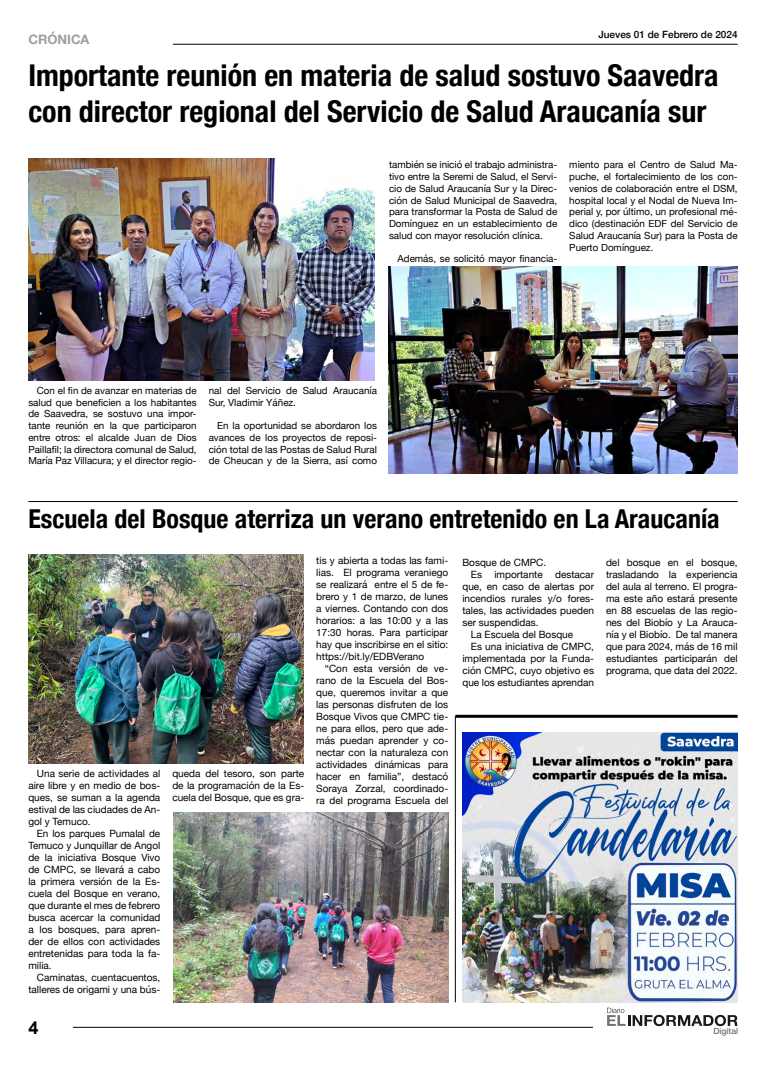
<style>
.page{position:relative;width:766px;height:1078px;background:#fff}
.page>*{position:absolute;margin:0;border:0;box-sizing:border-box;transform-origin:0 0}
.t1{font:700 condensed 30px/36px "Helvetica Neue";color:#000}
.t2{font:700 condensed 26px "Helvetica Neue";color:#000}
.t3{font:700 18px "Arial";color:#000}
.t4{font:700 13px "Helvetica Neue";color:#9d9d9c}
.t5{font:10px/12px "Helvetica Neue";color:#000;text-align:justify}
.t6{font:500 10px "Helvetica Neue";color:#000}
.t7{font:9.8px/11.8px "Helvetica Neue";color:#000;text-align:justify}
.t8{font:500 8.5px "Helvetica Neue";color:#717170}
</style>
<div class="page">
<hr style="left:173px;top:44px;width:564px;height:1px;background:#000">
<hr style="left:73px;top:1026px;width:519px;height:1px;background:#000">
<svg style="left:607px;top:1007px;width:130px;height:18px"></svg>
<hr style="left:28px;top:501px;width:709px;height:1px;background:#000">
<img style="left:462px;top:732px;width:275px;height:270px">
<img style="left:28px;top:159px;width:346px;height:221px">
<img style="left:388px;top:266px;width:349px;height:207px">
<img style="left:28px;top:554px;width:275px;height:209px">
<img style="left:173px;top:812px;width:275px;height:190px">
<hr style="left:455px;top:714px;width:282px;height:3px;background:#000">
<hr style="left:455px;top:716px;width:1px;height:286px;background:#000">
<h3 class="t4" style="left:28px;top:29px;width:63px">CRÓNICA</h3>
<p class="t6" style="left:598px;top:27px;width:140px">Jueves 01 de Febrero de 2024</p>
<h1 class="t1" style="left:28px;top:55px;width:691px">Importante reunión en materia de salud sostuvo Saavedra con director regional del Servicio de Salud Araucanía sur</h1>
<p class="t7" style="left:389px;top:159px;width:170px">también se inició el trabajo administra&shy;tivo entre la Seremi de Salud, el Servi&shy;cio de Salud Araucanía Sur y la Direc&shy;ción de Salud Municipal de Saavedra, para transformar la Posta de Salud de Domínguez en un establecimiento de salud con mayor resolución clínica.</p>
<p class="t7" style="left:397px;top:253px;width:161px">Además, se solicitó mayor financia-</p>
<p class="t7" style="left:569px;top:159px;width:170px">miento para el Centro de Salud Ma&shy;puche, el fortalecimiento de los con&shy;venios de colaboración entre el DSM, hospital local y el Nodal de Nueva Im&shy;perial y, por último, un profesional mé&shy;dico (destinación EDF del Servicio de Salud Araucanía Sur) para la Posta de Puerto Domínguez.</p>
<p class="t7" style="left:28px;top:385px;width:170px;text-indent:9px">Con el fin de avanzar en materias de salud que beneficien a los habitantes de Saavedra, se sostuvo una impor&shy;tante reunión en la que participaron entre otros: el alcalde Juan de Dios Paillafil; la directora comunal de Salud, María Paz Villacura; y el director regio-</p>
<p class="t7" style="left:209px;top:385px;width:170px">nal del Servicio de Salud Araucanía<br>Sur, Vladimir Yáñez.</p>
<p class="t7" style="left:209px;top:420px;width:170px;text-indent:9px">En la oportunidad se abordaron los avances de los proyectos de reposi&shy;ción total de las Postas de Salud Rural de Cheucan y de la Sierra, así como</p>
<h2 class="t2" style="left:28px;top:497px;width:692px">Escuela del Bosque aterriza un verano entretenido en La Araucanía</h2>
<p class="t5" style="left:28px;top:767px;width:133px;text-indent:8px">Una serie de actividades al aire libre y en medio de bos&shy;ques, se suman a la agenda estival de las ciudades de An&shy;gol y Temuco.</p>
<p class="t5" style="left:28px;top:827px;width:133px;text-indent:8px">En los parques Pumalal de Temuco y Junquillar de Angol de la iniciativa Bosque Vivo de CMPC, se llevará a cabo la primera versión de la Es&shy;cuela del Bosque en verano, que durante el mes de febrero busca acercar la comunidad a los bosques, para apren&shy;der de ellos con actividades entretenidas para toda la fa&shy;milia.</p>
<p class="t5" style="left:28px;top:971px;width:133px;text-align:right">Caminatas, cuentacuentos, talleres de origami y una bús-</p>
<p class="t5" style="left:172px;top:767px;width:133px">queda del tesoro, son parte de la programación de la Es&shy;cuela del Bosque, que es gra-</p>
<p class="t5" style="left:316px;top:555px;width:133px">tis y abierta a todas las fami&shy;lias. El programa veraniego se realizará entre el 5 de fe&shy;brero y 1 de marzo, de lunes a viernes. Contando con dos horarios: a las 10:00 y a las 17:30 horas. Para participar hay que inscribirse en el sitio: https://bit.ly/EDBVerano</p>
<p class="t5" style="left:316px;top:663px;width:133px;text-indent:8px">“Con esta versión de ve&shy;rano de la Escuela del Bos&shy;que, queremos invitar a que las personas disfruten de los Bosque Vivos que CMPC tie&shy;ne para ellos, pero que ade&shy;más puedan aprender y co&shy;nectar con la naturaleza con actividades dinámicas para hacer en familia”, destacó Soraya Zorzal, coordinado&shy;ra del programa Escuela del</p>
<p class="t5" style="left:462px;top:556px;width:85px">Bosque de CMPC.</p>
<p class="t5" style="left:471px;top:568px;width:124px">Es importante destacar</p>
<p class="t5" style="left:462px;top:580px;width:133px">que, en caso de alertas por</p>
<p class="t5" style="left:462px;top:592px;width:133px">incendios rurales y/o fores-</p>
<p class="t5" style="left:462px;top:604px;width:133px">tales, las actividades pueden</p>
<p class="t5" style="left:462px;top:616px;width:78px">ser suspendidas.</p>
<p class="t5" style="left:471px;top:628px;width:104px">La Escuela del Bosque</p>
<p class="t5" style="left:471px;top:640px;width:124px">Es una iniciativa de CMPC,</p>
<p class="t5" style="left:462px;top:652px;width:133px">implementada por la Funda-</p>
<p class="t5" style="left:462px;top:664px;width:133px">ción CMPC, cuyo objetivo es</p>
<p class="t5" style="left:462px;top:676px;width:133px">que los estudiantes aprendan</p>
<p class="t5" style="left:606px;top:556px;width:133px">del bosque en el bosque, trasladando la experiencia del aula al terreno. El progra&shy;ma este año estará presente en 88 escuelas de las regio&shy;nes del Biobío y La Arauca&shy;nía y el Biobío. De tal manera que para 2024, más de 16 mil estudiantes participarán del programa, que data del 2022.</p>
<h3 class="t3" style="left:28px;top:1015px;width:12px">4</h3>
<p class="t8" style="left:713px;top:1023px;width:26px">Digital</p>
</div>
